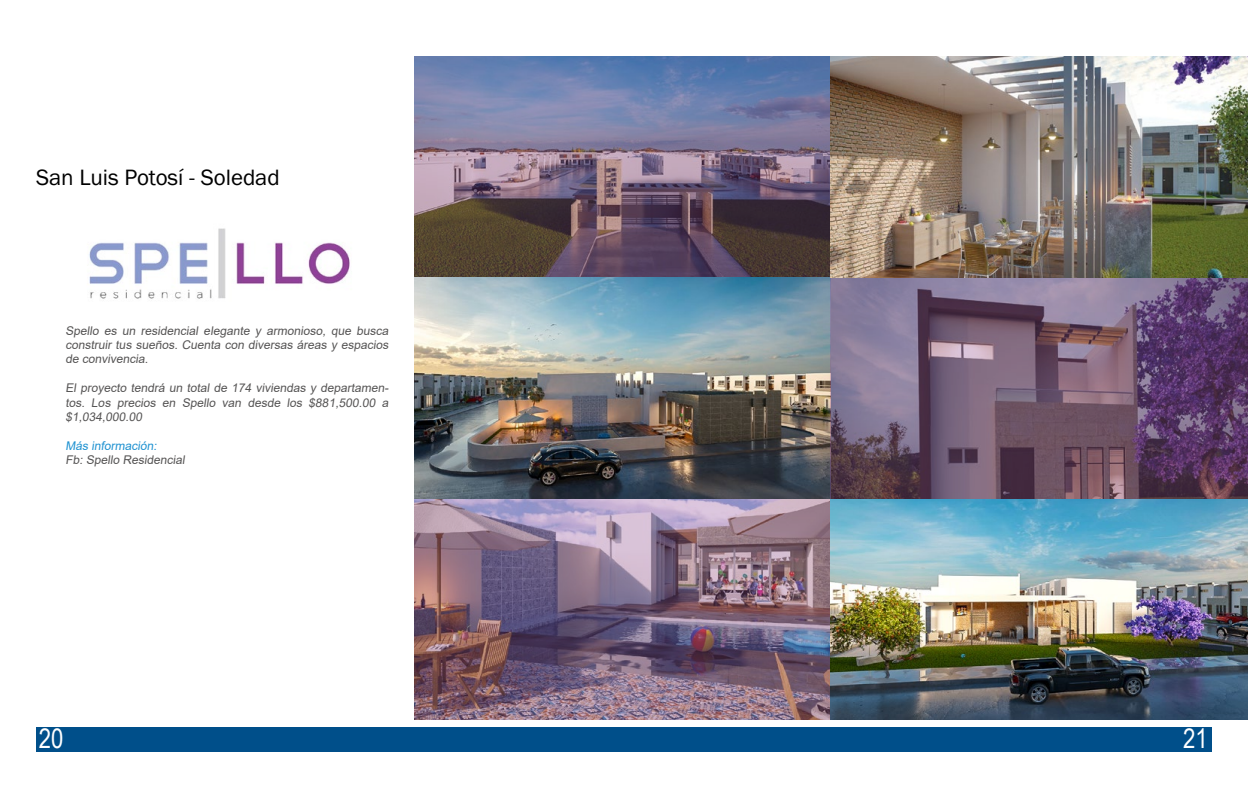
<style>
.page{position:relative;width:1248px;height:794px;background:#fff}
.page>*{position:absolute;margin:0;border:0;box-sizing:border-box;transform-origin:0 0}
.t1{font:27px "Arial Narrow";color:#fff}
.t2{font:23px "Franklin Gothic URW Boo";color:#000}
.t3{font:12px/14.4px "Arial";color:#555454;text-align:justify}
.t4{font:12px "Arial";color:#1f92d1}
</style>
<div class="page">
<div style="left:36px;top:727px;width:1175px;height:24px;background:#004f8a"></div>
<img style="left:414px;top:57px;width:833px;height:662px">
<svg style="left:414px;top:57px;width:416px;height:220px;background:#6e677f"></svg>
<img style="left:414px;top:497px;width:416px;height:222px">
<img style="left:89px;top:228px;width:261px;height:71px">
<svg style="left:830px;top:277px;width:417px;height:221px;background:#705974"></svg>
<h2 class="t2" style="left:36px;top:163px;width:245px">San Luis Potosí - Soledad</h2>
<p class="t3" style="left:65px;top:323px;width:327px">Spello es un residencial elegante y armonioso, que busca construir tus sueños. Cuenta con diversas áreas y espacios de convivencia.</p>
<p class="t3" style="left:65px;top:381px;width:327px">El proyecto tendrá un total de 174 viviendas y departamen&shy;tos. Los precios en Spello van desde los $881,500.00 a $1,034,000.00</p>
<p class="t4" style="left:65px;top:437px;width:95px">Más información:</p>
<p class="t3" style="left:65px;top:453px;width:123px">Fb: Spello Residencial</p>
<h1 class="t1" style="left:39px;top:719px;width:26px">20</h1>
<h1 class="t1" style="left:1182px;top:719px;width:26px">21</h1>
</div>
